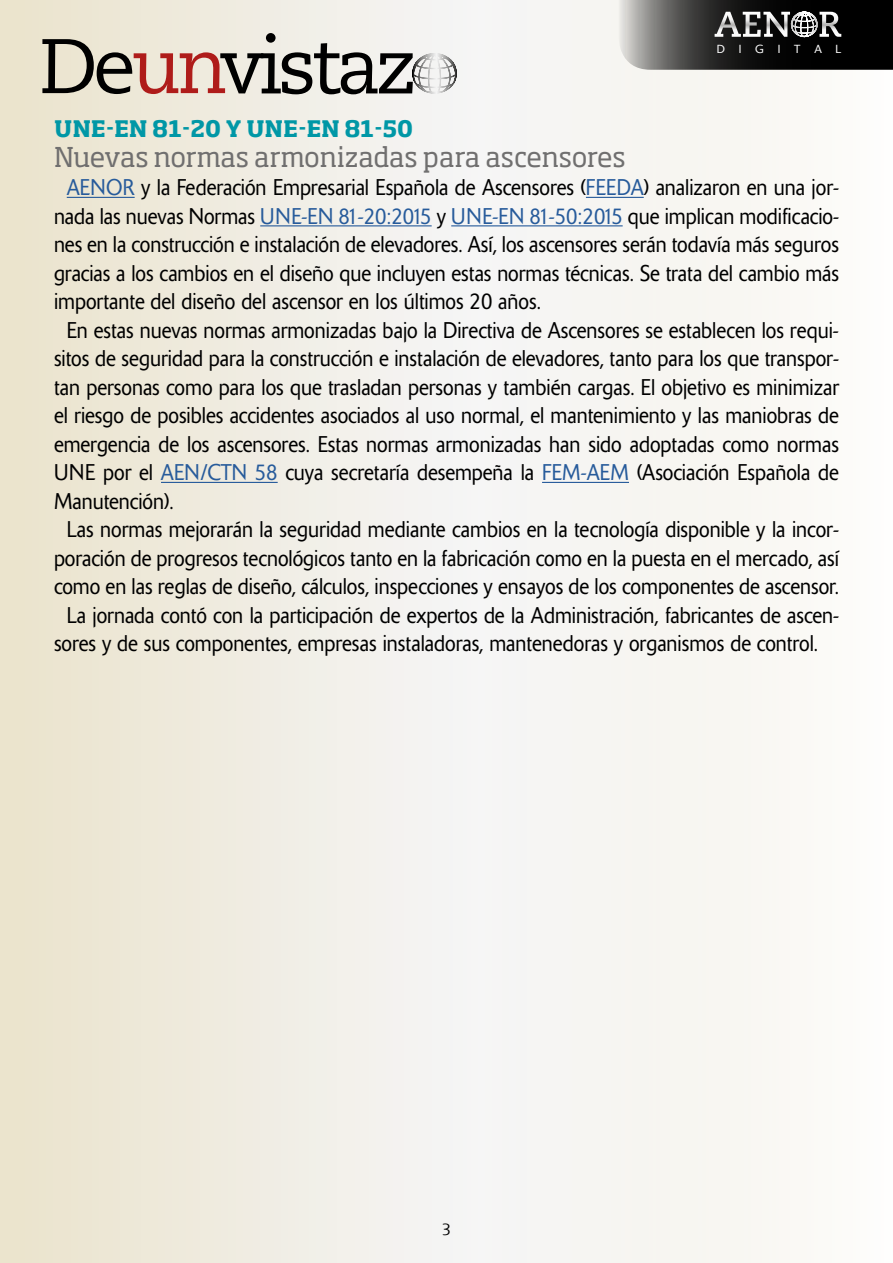
<style>
.page{position:relative;width:893px;height:1263px;background:#fff}
.page>*{position:absolute;margin:0;border:0;box-sizing:border-box;transform-origin:0 0}
.t1{font:77.7px "Caecilia LT Std";letter-spacing:-.07em;color:#000}
.t2{font:27px "Soho Std";letter-spacing:-.01em;color:#706f6f}
.t3{font:300 22.5px "Delta";color:#000;scale:.9 1}
.t4{font:700 22.5px "Soho Std";letter-spacing:.015em;color:#0097a6}
.t5{font:18px "AENOR Fontana ND";color:#000}
.t6{font:300 11.55px "Delta";color:#fff}
.s1{font-size:77.1px}
.s2{font-size:77.1px;color:#af1c1a}
.s3{color:#275b9b}
</style>
<div class="page">
<div style="left:0;top:0;width:893px;height:1263px;background:linear-gradient(to right,#ebe6d5,#fcfdff)"></div>
<svg style="left:618px;top:0;width:275px;height:70px;background:#3f3f3e"></svg>
<svg style="left:411px;top:52px;width:47px;height:67px"></svg>
<hr style="left:67px;top:197px;width:68px;height:1px;background:#275b9b">
<hr style="left:586px;top:197px;width:58px;height:1px;background:#275b9b">
<hr style="left:260px;top:225px;width:172px;height:1px;background:#275b9b">
<hr style="left:451px;top:225px;width:172px;height:1px;background:#275b9b">
<hr style="left:161px;top:482px;width:117px;height:1px;background:#275b9b">
<hr style="left:542px;top:482px;width:87px;height:1px;background:#275b9b">
<h1 class="t1" style="left:39px;top:21px;width:379px"><span class="s1">De</span><span class="s2">un</span>vistaz</h1>
<p class="t4" style="left:54px;top:114px;width:360px">UNE-EN 81-20 Y UNE-EN 81-50</p>
<p class="t2" style="left:54px;top:140px;width:573px">Nuevas normas armonizadas para ascensores</p>
<p class="t3" style="left:67px;top:174px;width:859px"><span class="s3">AENOR</span> y la Federación Empresarial Española de Ascensores (<span class="s3">FEEDA</span>) analizaron en una jor-</p>
<p class="t3" style="left:54px;top:203px;width:874px">nada las nuevas Normas <span class="s3">UNE-EN 81-20:2015</span> y <span class="s3">UNE-EN 81-50:2015</span> que implican modificacio-</p>
<p class="t3" style="left:54px;top:231px;width:874px">nes en la construcción e instalación de elevadores. Así, los ascensores serán todavía más seguros</p>
<p class="t3" style="left:54px;top:260px;width:874px">gracias a los cambios en el diseño que incluyen estas normas técnicas. Se trata del cambio más</p>
<p class="t3" style="left:54px;top:288px;width:542px">importante del diseño del ascensor en los últimos 20 años.</p>
<p class="t3" style="left:67px;top:317px;width:859px">En estas nuevas normas armonizadas bajo la Directiva de Ascensores se establecen los requi-</p>
<p class="t3" style="left:54px;top:345px;width:874px">sitos de seguridad para la construcción e instalación de elevadores, tanto para los que transpor-</p>
<p class="t3" style="left:54px;top:374px;width:874px">tan personas como para los que trasladan personas y también cargas. El objetivo es minimizar</p>
<p class="t3" style="left:54px;top:402px;width:874px">el riesgo de posibles accidentes asociados al uso normal, el mantenimiento y las maniobras de</p>
<p class="t3" style="left:54px;top:431px;width:874px">emergencia de los ascensores. Estas normas armonizadas han sido adoptadas como normas</p>
<p class="t3" style="left:54px;top:459px;width:874px">UNE por el <span class="s3">AEN/CTN 58</span> cuya secretaría desempeña la <span class="s3">FEM-AEM</span> (Asociación Española de</p>
<p class="t3" style="left:54px;top:488px;width:135px">Manutención).</p>
<p class="t3" style="left:67px;top:516px;width:859px">Las normas mejorarán la seguridad mediante cambios en la tecnología disponible y la incor-</p>
<p class="t3" style="left:54px;top:545px;width:874px">poración de progresos tecnológicos tanto en la fabricación como en la puesta en el mercado, así</p>
<p class="t3" style="left:54px;top:573px;width:874px">como en las reglas de diseño, cálculos, inspecciones y ensayos de los componentes de ascensor.</p>
<p class="t3" style="left:67px;top:602px;width:860px">La jornada contó con la participación de expertos de la Administración, fabricantes de ascen-</p>
<p class="t3" style="left:54px;top:631px;width:850px">sores y de sus componentes, empresas instaladoras, mantenedoras y organismos de control.</p>
<p class="t6" style="left:717px;top:42px;width:126px">D I G I T A L</p>
<p class="t5" style="left:442px;top:1221px;width:10px">3</p>
</div>
